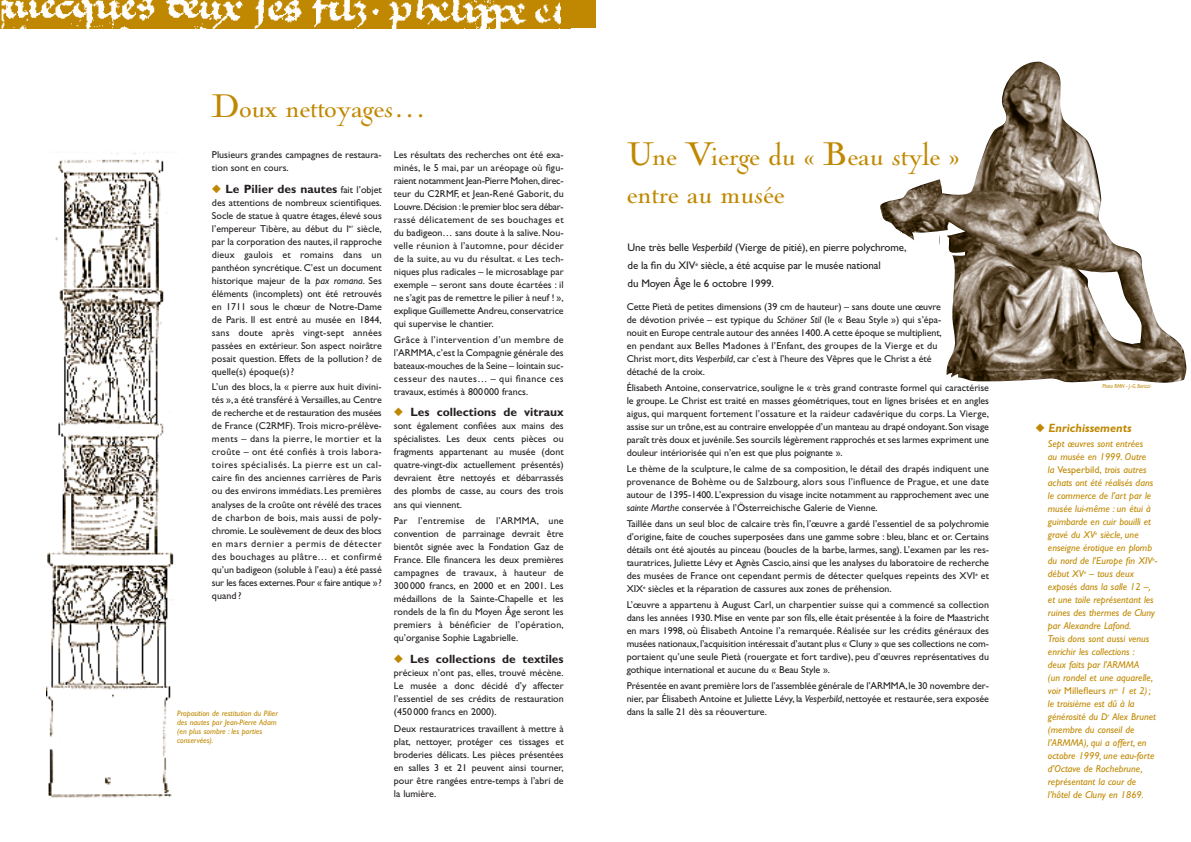
<style>
.page{position:relative;width:1191px;height:842px;background:#fff}
.page>*{position:absolute;margin:0;border:0;box-sizing:border-box;transform-origin:0 0}
.t1{font:34px/38px "Nicolas Cochin T";letter-spacing:-.005em;color:#c08800}
.t2{font:700 12px "Gill Sans";color:#231f20}
.t3{font:italic 700 12px "Gill Sans";color:#c08800}
.t4{font:11px/18px "Gill Sans";letter-spacing:-.01em;color:#231f20}
.t5{font:10px/13px "Gill Sans";letter-spacing:-.005em;color:#231f20;text-align:justify}
.t6{font:italic 10px/13px "Gill Sans";color:#c08800}
.t7{font:italic 8px/9px "Gill Sans";color:#c08800}
.t8{font:italic 5.9px "Gill Sans";color:#c08800;scale:.85 1}
.s1{color:#c08800}
.s2{font-weight:400;font-size:10px}
.s3{font-style:italic}
.s4{font-style:normal}
</style>
<div class="page">
<img style="left:46px;top:152px;width:128px;height:646px">
<div style="left:0;top:0;width:595px;height:28px;background:#c08800"></div>
<img style="left:1px;top:0;width:560px;height:28px">
<img style="left:880px;top:61px;width:306px;height:322px">
<h1 class="t1" style="left:211px;top:86px;width:216px">Doux nettoyages...</h1>
<p class="t5" style="left:212px;top:149px;width:171px">Plusieurs grandes campagnes de restaura&shy;tion sont en cours.</p>
<p class="t2" style="left:212px;top:184px;width:171px"><span class="s1">◆</span> Le Pilier des nautes <span class="s2">fait l’objet</span></p>
<p class="t5" style="left:212px;top:197px;width:171px">des attentions de nombreux scientifiques.<br>Socle de statue à quatre étages, élevé sous l’empereur Tibère, au début du I<sup>er</sup> siècle, par la corporation des nautes, il rapproche dieux gaulois et romains dans un panthéon syncrétique. C’est un document historique majeur de la <span class="s3">pax romana</span>. Ses éléments (incomplets) ont été retrouvés en 1711 sous le chœur de Notre-Dame de Paris. Il est entré au musée en 1844, sans doute après vingt-sept années passées en extérieur. Son aspect noirâtre posait question. Effets de la pollution? de quelle(s) époque(s)?</p>
<p class="t5" style="left:212px;top:382px;width:171px">L’un des blocs, la « pierre aux huit divini&shy;tés », a été transféré à Versailles, au Centre de recherche et de restauration des musées de France (C2RMF). Trois micro-prélève&shy;ments – dans la pierre, le mortier et la croûte – ont été confiés à trois labora&shy;toires spécialisés. La pierre est un cal&shy;caire fin des anciennes carrières de Paris ou des environs immédiats. Les premières analyses de la croûte ont révélé des traces de charbon de bois, mais aussi de poly&shy;chromie. Le soulèvement de deux des blocs en mars dernier a permis de détecter des bouchages au plâtre… et confirmé qu’un badigeon (soluble à l’eau) a été passé sur les faces externes.Pour « faire antique »? quand ?</p>
<p class="t7" style="left:177px;top:710px;width:102px">Proposition de restitution du Pilier des nautes par Jean-Pierre Adam (en plus sombre : les parties conservées).</p>
<p class="t5" style="left:394px;top:149px;width:171px">Les résultats des recherches ont été exa&shy;minés, le 5 mai, par un aréopage où figu&shy;raient notamment Jean-Pierre Mohen,direc&shy;teur du C2RMF, et Jean-René Gaborit, du Louvre.Décision :le premier bloc sera débar&shy;rassé délicatement de ses bouchages et du badigeon… sans doute à la salive.Nou&shy;velle réunion à l’automne, pour décider de la suite, au vu du résultat. « Les tech&shy;niques plus radicales – le microsablage par exemple – seront sans doute écartées : il ne s’agit pas de remettre le pilier à neuf ! », explique Guillemette Andreu,conservatrice qui supervise le chantier.</p>
<p class="t5" style="left:394px;top:334px;width:171px">Grâce à l’intervention d’un membre de l’ARMMA, c’est la Compagnie générale des bateaux-mouches de la Seine – lointain suc&shy;cesseur des nautes… – qui finance ces travaux, estimés à 800000 francs.</p>
<p class="t2" style="left:394px;top:408px;width:171px"><span class="s1">◆</span> Les collections de vitraux</p>
<p class="t5" style="left:394px;top:421px;width:171px">sont également confiées aux mains des spécialistes. Les deux cents pièces ou fragments appartenant au musée (dont quatre-vingt-dix actuellement présentés) devraient être nettoyés et débarrassés des plombs de casse, au cours des trois ans qui viennent.</p>
<p class="t5" style="left:394px;top:515px;width:171px">Par l’entremise de l’ARMMA, une convention de parrainage devrait être bientôt signée avec la Fondation Gaz de France. Elle financera les deux premières campagnes de travaux, à hauteur de 300000 francs, en 2000 et en 2001. Les médaillons de la Sainte-Chapelle et les rondels de la fin du Moyen Âge seront les premiers à bénéficier de l’opération, qu’organise Sophie Lagabrielle.</p>
<p class="t2" style="left:394px;top:654px;width:171px"><span class="s1">◆</span> Les collections de textiles</p>
<p class="t5" style="left:394px;top:667px;width:171px">précieux n’ont pas, elles, trouvé mécène.<br>Le musée a donc décidé d’y affecter l’essentiel de ses crédits de restauration (450000 francs en 2000).</p>
<p class="t5" style="left:394px;top:723px;width:171px">Deux restauratrices travaillent à mettre à plat, nettoyer, protéger ces tissages et broderies délicats. Les pièces présentées en salles 3 et 21 peuvent ainsi tourner, pour être rangées entre-temps à l’abri de la lumière.</p>
<h1 class="t1" style="left:626px;top:135px;width:334px">Une Vierge du « Beau style » entre au musée</h1>
<p class="t4" style="left:627px;top:240px;width:281px">Une très belle <span class="s3">Vesperbild</span> (Vierge de pitié), en pierre polychrome, de la fin du XIV<sup>e</sup> siècle, a été acquise par le musée national<br>du Moyen Âge le 6 octobre 1999.</p>
<p class="t5" style="left:626px;top:301px;width:316px;text-align:left">Cette Pietà de petites dimensions (39 cm de hauteur) – sans doute une œuvre de dévotion privée – est typique du <span class="s3">Schöner Stil</span> (le « Beau Style ») qui s’épa&shy;nouit en Europe centrale autour des années 1400.A cette époque se multiplient, en pendant aux Belles Madones à l’Enfant, des groupes de la Vierge et du Christ mort, dits <span class="s3">Vesperbild</span>, car c’est à l’heure des Vêpres que le Christ a été détaché de la croix.</p>
<p class="t5" style="left:626px;top:382px;width:364px">Élisabeth Antoine, conservatrice, souligne le « très grand contraste formel qui caractérise le groupe. Le Christ est traité en masses géométriques, tout en lignes brisées et en angles aigus, qui marquent fortement l’ossature et la raideur cadavérique du corps. La Vierge, assise sur un trône,est au contraire enveloppée d’un manteau au drapé ondoyant.Son visage paraît très doux et juvénile.Ses sourcils légèrement rapprochés et ses larmes expriment une douleur intériorisée qui n’en est que plus poignante ».</p>
<p class="t5" style="left:626px;top:463px;width:364px">Le thème de la sculpture, le calme de sa composition, le détail des drapés indiquent une provenance de Bohème ou de Salzbourg, alors sous l’influence de Prague, et une date autour de 1395-1400. L’expression du visage incite notamment au rapprochement avec une <span class="s3">sainte Marthe</span> conservée à l’Österreichische Galerie de Vienne.</p>
<p class="t5" style="left:626px;top:518px;width:364px">Taillée dans un seul bloc de calcaire très fin, l’œuvre a gardé l’essentiel de sa polychromie d’origine, faite de couches superposées dans une gamme sobre : bleu, blanc et or. Certains détails ont été ajoutés au pinceau (boucles de la barbe, larmes, sang). L’examen par les res&shy;tauratrices, Juliette Lévy et Agnès Cascio, ainsi que les analyses du laboratoire de recherche des musées de France ont cependant permis de détecter quelques repeints des XVI<sup>e</sup> et XIX<sup>e</sup> siècles et la réparation de cassures aux zones de préhension.</p>
<p class="t5" style="left:626px;top:599px;width:364px">L’œuvre a appartenu à August Carl, un charpentier suisse qui a commencé sa collection dans les années 1930. Mise en vente par son fils, elle était présentée à la foire de Maastricht en mars 1998, où Élisabeth Antoine l’a remarquée. Réalisée sur les crédits généraux des musées nationaux,l’acquisition intéressait d’autant plus « Cluny » que ses collections ne com&shy;portaient qu’une seule Pietà (rouergate et fort tardive), peu d’œuvres représentatives du gothique international et aucune du « Beau Style ».</p>
<p class="t5" style="left:626px;top:680px;width:364px">Présentée en avant première lors de l’assemblée générale de l’ARMMA, le 30 novembre der&shy;nier, par Élisabeth Antoine et Juliette Lévy, la <span class="s3">Vesperbild</span>, nettoyée et restaurée, sera exposée dans la salle 21 dès sa réouverture.</p>
<p class="t8" style="left:1102px;top:384px;width:58px">Photo RMN - J.-G. Berizzi</p>
<p class="t3" style="left:1035px;top:423px;width:98px">◆ Enrichissements</p>
<p class="t6" style="left:1048px;top:438px;width:111px">Sept œuvres sont entrées<br>au musée en 1999. Outre<br>la <span class="s4">Vesperbild,</span> trois autres achats ont été réalisés dans le commerce de l’art par le musée lui-même : un étui à guimbarde en cuir bouilli et gravé du XV<sup>e</sup> siècle, une enseigne érotique en plomb du nord de l’Europe fin XIV<sup>e&shy;</sup>début XV<sup>e</sup> – tous deux exposés dans la salle 12 –, et une toile représentant les ruines des thermes de Cluny par Alexandre Lafond.<br>Trois dons sont aussi venus enrichir les collections :<br>deux faits par l’ARMMA<br>(un rondel et une aquarelle, voir <span class="s4">Millefleurs</span> n<sup>os</sup> 1 et 2); le troisième est dû à la générosité du D<sup>r</sup> Alex Brunet (membre du conseil de l’ARMMA), qui a offert, en octobre 1999, une eau-forte d’Octave de Rochebrune, représentant la cour de l’hôtel de Cluny en 1869.</p>
</div>
